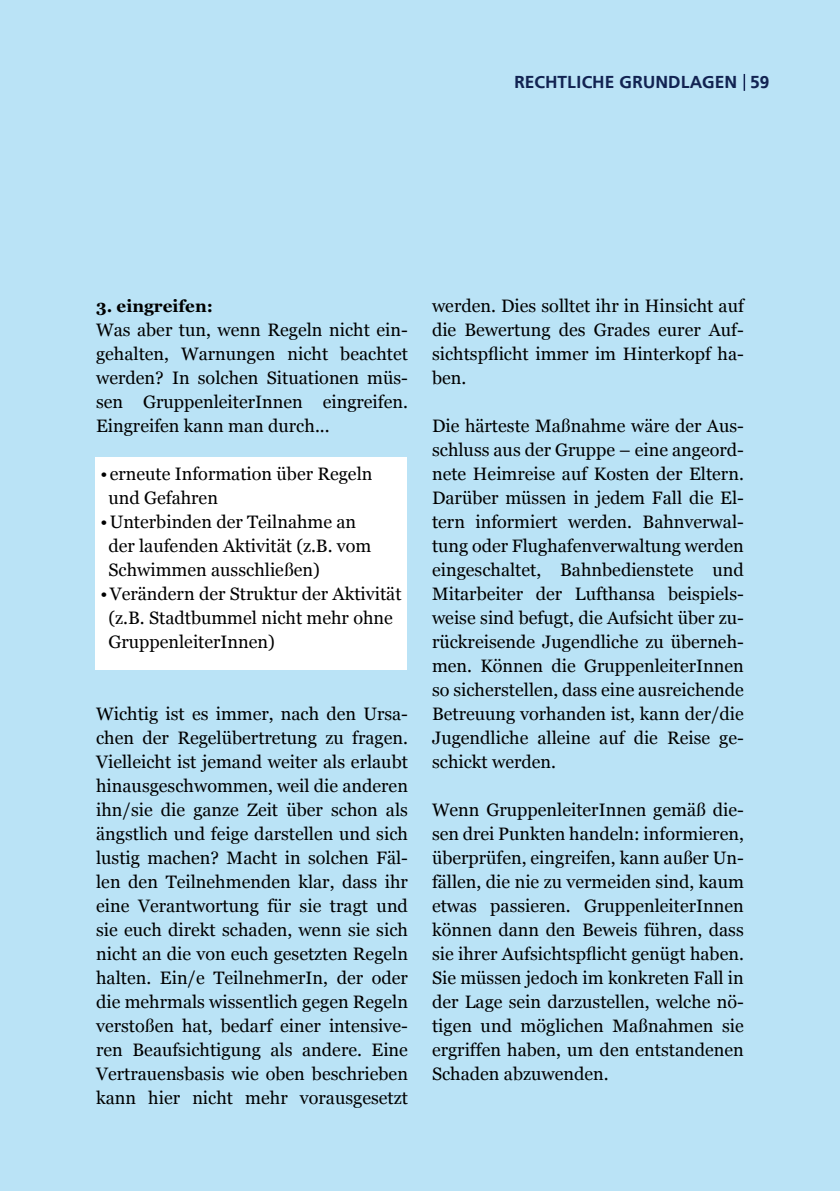
<style>
.page{position:relative;width:840px;height:1191px;background:#fff}
.page>*{position:absolute;margin:0;border:0;box-sizing:border-box;transform-origin:0 0}
.t1{font:18px/24px "Georgia";color:#000;text-align:justify}
.t2{font:700 18px "Frugal Sans";color:#122352}
.t3{font:700 17px "Georgia";color:#000}
</style>
<div class="page">
<div style="left:0;top:0;width:839px;height:1191px;background:#bae3f6"></div>
<svg style="left:743px;top:74px;width:1px;height:17px"></svg>
<div style="left:95px;top:457px;width:311px;height:213px;background:#fff"></div>
<p class="t2" style="left:513px;top:72px;width:225px">RECHTLICHE GRUNDLAGE N</p>
<p class="t2" style="left:749px;top:72px;width:21px">59</p>
<p class="t3" style="left:96px;top:296px;width:118px">3. eingreifen:</p>
<p class="t1" style="left:96px;top:318px;width:313px">Was aber tun, wenn Regeln nicht ein&shy;gehalten, Warnungen nicht beachtet werden? In solchen Situationen müs&shy;sen GruppenleiterInnen eingreifen.<br>Eingreifen kann man durch...</p>
<p class="t1" style="left:108px;top:462px;width:265px;text-indent:-8px">• erneute Information über Regeln und Gefahren</p>
<p class="t1" style="left:108px;top:510px;width:264px;text-align:left;text-indent:-8px">•Unterbinden der Teilnahme an der laufenden Aktivität (z.B. vom<br>Schwimmen ausschließen)</p>
<p class="t1" style="left:108px;top:582px;width:294px;text-align:left;text-indent:-8px">•Verändern der Struktur der Aktivität (z.B. Stadtbummel nicht mehr ohne<br>GruppenleiterInnen)</p>
<p class="t1" style="left:96px;top:702px;width:313px">Wichtig ist es immer, nach den Ursa&shy;chen der Regelübertretung zu fragen.<br>Vielleicht ist jemand weiter als erlaubt hinausgeschwommen, weil die anderen ihn/sie die ganze Zeit über schon als ängstlich und feige darstellen und sich lustig machen? Macht in solchen Fäl&shy;len den Teilnehmenden klar, dass ihr eine Verantwortung für sie tragt und sie euch direkt schaden, wenn sie sich nicht an die von euch gesetzten Regeln halten. Ein/e TeilnehmerIn, der oder die mehrmals wissentlich gegen Regeln verstoßen hat, bedarf einer intensive&shy;ren Beaufsichtigung als andere. Eine Vertrauensbasis wie oben beschrieben kann hier nicht mehr vorausgesetzt</p>
<p class="t1" style="left:432px;top:294px;width:313px">werden. Dies solltet ihr in Hinsicht auf die Bewertung des Grades eurer Auf&shy;sichtspflicht immer im Hinterkopf ha&shy;ben.</p>
<p class="t1" style="left:432px;top:414px;width:313px">Die härteste Maßnahme wäre der Aus&shy;schluss aus der Gruppe – eine angeord&shy;nete Heimreise auf Kosten der Eltern.<br>Darüber müssen in jedem Fall die El&shy;tern informiert werden. Bahnverwal&shy;tung oder Flughafenverwaltung werden eingeschaltet, Bahnbedienstete und Mitarbeiter der Lufthansa beispiels&shy;weise sind befugt, die Aufsicht über zu&shy;rückreisende Jugendliche zu überneh&shy;men. Können die GruppenleiterInnen so sicherstellen, dass eine ausreichende Betreuung vorhanden ist, kann der/die Jugendliche alleine auf die Reise ge&shy;schickt werden.</p>
<p class="t1" style="left:432px;top:797px;width:313px">Wenn GruppenleiterInnen gemäß die&shy;sen drei Punkten handeln: informieren, überprüfen, eingreifen, kann außer Un&shy;fällen, die nie zu vermeiden sind, kaum etwas passieren. GruppenleiterInnen können dann den Beweis führen, dass sie ihrer Aufsichtspflicht genügt haben.<br>Sie müssen jedoch im konkreten Fall in der Lage sein darzustellen, welche nö&shy;tigen und möglichen Maßnahmen sie ergriffen haben, um den entstandenen Schaden abzuwenden.</p>
</div>
